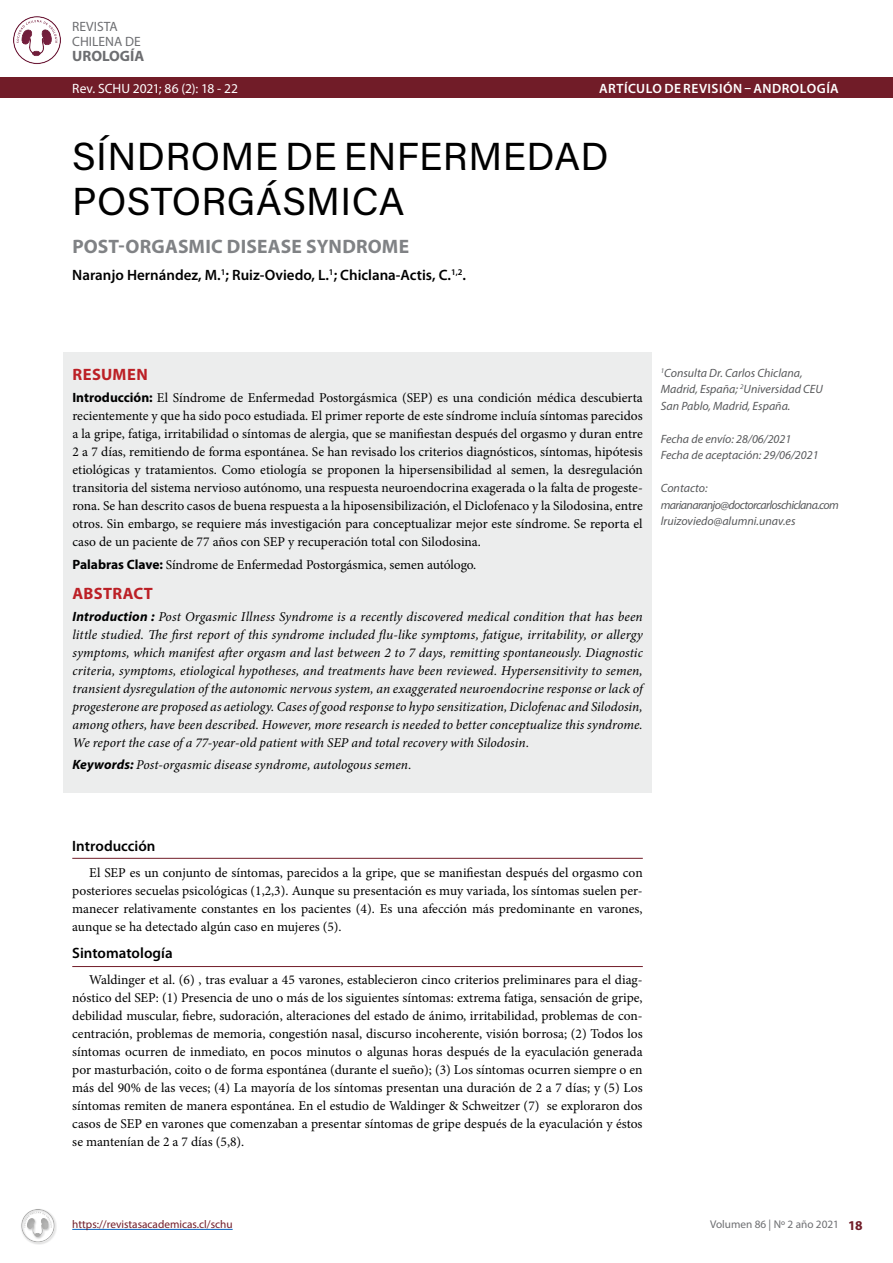
<style>
.page{position:relative;width:893px;height:1263px;background:#fff}
.page>*{position:absolute;margin:0;border:0;box-sizing:border-box;transform-origin:0 0}
.t1{font:39px/45px "Acumin Pro";letter-spacing:.01em;color:#000}
.t2{font:700 19.5px "Myriad Pro";letter-spacing:.01em;color:#808285}
.t3{font:700 16.5px "Myriad Pro";letter-spacing:.02em;color:#bc2026}
.t4{font:600 15px "Myriad Pro";color:#000}
.t5{font:700 15px "Myriad Pro";color:#6d6e71}
.t6{font:13.5px/18px "Minion Pro";color:#000;text-align:justify}
.t7{font:italic 13.5px/18px "Minion Pro";color:#000;text-align:justify}
.t8{font:600 13.5px "Myriad Pro";letter-spacing:.035em;color:#fff}
.t9{font:13.5px "Myriad Pro";color:#fff}
.t10{font:13.5px/15px "Myriad Pro";color:#6d6e71}
.t11{font:italic 12px/16.5px "Myriad Pro";color:#58595b}
.t12{font:italic 12px/16.5px "Myriad Pro";letter-spacing:-.05em;color:#58595b}
.t13{font:11.25px "Myriad Pro";color:#711c28}
.t14{font:11.25px "Myriad Pro";color:#6d6e71}
.s1{font-family:"Myriad Pro";font-weight:700}
.s2{font-weight:700;font-size:13.5px;color:#711c28}
</style>
<div class="page">
<div style="left:0;top:1190px;width:79px;height:61px;background:#000;opacity:.07"></div>
<svg style="left:24px;top:1211px;width:28px;height:26px"></svg>
<hr style="left:72px;top:1229px;width:161px;height:1px;background:#0563c1">
<svg style="left:17px;top:20px;width:41px;height:36px"></svg>
<div style="left:0;top:77px;width:893px;height:21px;background:#711c28"></div>
<div style="left:63px;top:353px;width:589px;height:440px;background:#eceded"></div>
<hr style="left:72px;top:858px;width:571px;height:1px;background:#711c28">
<hr style="left:72px;top:966px;width:571px;height:1px;background:#711c28">
<p class="t10" style="left:72px;top:19px;width:70px">REVISTA<br>CHILENA DE</p>
<p class="t5" style="left:72px;top:46px;width:74px">UROLOGÍA</p>
<p class="t9" style="left:72px;top:80px;width:167px">Rev. SCHU 2021; 86 (2): 18 - 22</p>
<p class="t8" style="left:599px;top:80px;width:241px">ARTÍCULO DE REVISIÓN – ANDROLOGÍA</p>
<h1 class="t1" style="left:72px;top:132px;width:538px">SÍNDROME DE ENFERMEDAD<br>POSTORGÁSMICA</h1>
<h2 class="t2" style="left:72px;top:234px;width:338px">POST-ORGASMIC DISEASE SYNDROME</h2>
<p class="t4" style="left:72px;top:265px;width:395px">Naranjo Hernández, M.<sup>1</sup>; Ruiz-Oviedo, L.<sup>1</sup>; Chiclana-Actis, C.<sup>1,2</sup>.</p>
<p class="t3" style="left:73px;top:364px;width:77px">RESUMEN</p>
<p class="t6" style="left:72px;top:389px;width:572px"><span class="s1">Introducción:</span> El Síndrome de Enfermedad Postorgásmica (SEP) es una condición médica descubierta recientemente y que ha sido poco estudiada. El primer reporte de este síndrome incluía síntomas parecidos a la gripe, fatiga, irritabilidad o síntomas de alergia, que se manifiestan después del orgasmo y duran entre 2 a 7 días, remitiendo de forma espontánea. Se han revisado los criterios diagnósticos, síntomas, hipótesis etiológicas y tratamientos. Como etiología se proponen la hipersensibilidad al semen, la desregulación transitoria del sistema nervioso autónomo, una respuesta neuroendocrina exagerada o la falta de progeste&shy;rona. Se han descrito casos de buena respuesta a la hiposensibilización, el Diclofenaco y la Silodosina, entre otros. Sin embargo, se requiere más investigación para conceptualizar mejor este síndrome. Se reporta el caso de un paciente de 77 años con SEP y recuperación total con Silodosina.</p>
<p class="t6" style="left:72px;top:555px;width:405px"><span class="s1">Palabras Clave:</span> Síndrome de Enfermedad Postorgásmica, semen autólogo.</p>
<p class="t3" style="left:73px;top:582px;width:82px">ABSTRACT</p>
<p class="t7" style="left:72px;top:608px;width:572px"><span class="s1">Introduction :</span> Post Orgasmic Illness Syndrome is a recently discovered medical condition that has been little studied. The first report of this syndrome included flu-like symptoms, fatigue, irritability, or allergy symptoms, which manifest after orgasm and last between 2 to 7 days, remitting spontaneously. Diagnostic criteria, symptoms, etiological hypotheses, and treatments have been reviewed. Hypersensitivity to semen, transient dysregulation of the autonomic nervous system, an exaggerated neuroendocrine response or lack of progesterone are proposed as aetiology. Cases of good response to hypo sensitization, Diclofenac and Silodosin, among others, have been described. However, more research is needed to better conceptualize this syndrome.<br>We report the case of a 77-year-old patient with SEP and total recovery with Silodosin.</p>
<p class="t7" style="left:72px;top:756px;width:341px"><span class="s1">Keywords:</span> Post-orgasmic disease syndrome, autologous semen.</p>
<p class="t11" style="left:661px;top:364px;width:164px"><sup>1</sup>Consulta Dr. Carlos Chiclana,<br>Madrid, España; <sup>2</sup> Universidad CEU<br>San Pablo, Madrid, España.</p>
<p class="t11" style="left:661px;top:430px;width:159px">Fecha de envío: 28/06/2 02 1<br>Fecha de aceptación: 2 9/06/2 02 1</p>
<p class="t12" style="left:661px;top:480px;width:180px">Contacto: marianaranjo@doctorcarloschiclana.com lruizoviedo@alumni.unav.es</p>
<p class="t4" style="left:72px;top:836px;width:85px">Introducción</p>
<p class="t6" style="left:72px;top:864px;width:572px;text-indent:17px">El SEP es un conjunto de síntomas, parecidos a la gripe, que se manifiestan después del orgasmo con posteriores secuelas psicológicas (1,2,3). Aunque su presentación es muy variada, los síntomas suelen per&shy;manecer relativamente constantes en los pacientes (4). Es una afección más predominante en varones, aunque se ha detectado algún caso en mujeres (5).</p>
<p class="t4" style="left:72px;top:943px;width:102px">Sintomatología</p>
<p class="t6" style="left:72px;top:971px;width:572px;text-indent:17px">Waldinger et al. (6) , tras evaluar a 45 varones, establecieron cinco criterios preliminares para el diag&shy;nóstico del SEP: (1) Presencia de uno o más de los siguientes síntomas: extrema fatiga, sensación de gripe, debilidad muscular, fiebre, sudoración, alteraciones del estado de ánimo, irritabilidad, problemas de con&shy;centración, problemas de memoria, congestión nasal, discurso incoherente, visión borrosa; (2) Todos los síntomas ocurren de inmediato, en pocos minutos o algunas horas después de la eyaculación generada por masturbación, coito o de forma espontánea (durante el sueño); (3) Los síntomas ocurren siempre o en más del 90% de las veces; (4) La mayoría de los síntomas presentan una duración de 2 a 7 días; y (5) Los síntomas remiten de manera espontánea. En el estudio de Waldinger &amp; Schweitzer (7) se exploraron dos casos de SEP en varones que comenzaban a presentar síntomas de gripe después de la eyaculación y éstos se mantenían de 2 a 7 días (5,8).</p>
<p class="t13" style="left:72px;top:1217px;width:162px">https://revistasacademicas.cl/schu</p>
<p class="t14" style="left:710px;top:1217px;width:154px">Volumen 86 | Nº 2 año 2021 <span class="s2">18</span></p>
</div>
